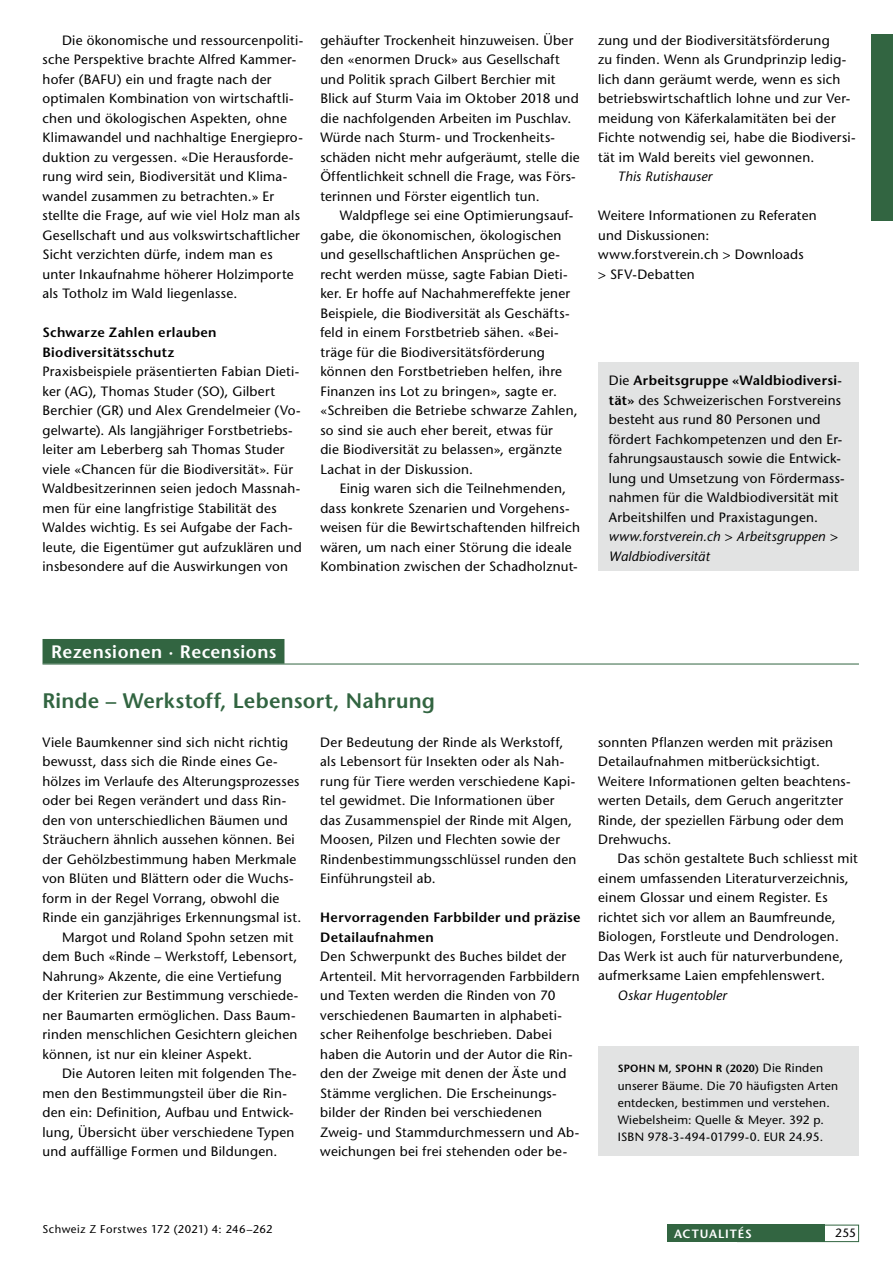
<style>
.page{position:relative;width:893px;height:1263px;background:#fff}
.page>*{position:absolute;margin:0;border:0;box-sizing:border-box;transform-origin:0 0}
.t1{font:600 21px "Stone Sans Std";letter-spacing:.01em;color:#326541}
.t2{font:600 18px "Stone Sans Std";letter-spacing:.03em;color:#fff}
.t3{font:500 13.5px/19.5px "Stone Sans Std";letter-spacing:.02em;color:#000}
.t4{font:600 13.5px/19.5px "Stone Sans Std";letter-spacing:.025em;color:#000}
.t5{font:italic 500 13.5px/19.5px "Stone Sans Std";letter-spacing:.015em;color:#000}
.t6{font:500 12px/17.2px "Stone Sans Std";letter-spacing:.02em;color:#000}
.t7{font:600 12px "Stone Sans Std";letter-spacing:.075em;color:#fff}
.t8{font:500 11.25px "Stone Sans Std";letter-spacing:.04em;color:#000}
.t9{font:600 10.5px "Stone Sans Std";letter-spacing:.03em;color:#000}
.s1{font-weight:600}
.s2{font-weight:500;font-size:12px}
</style>
<div class="page">
<div style="left:872px;top:34px;width:21px;height:186px;background:#326541"></div>
<div style="left:737px;top:1225px;width:122px;height:17px;border:1px solid #326541"></div>
<div style="left:668px;top:1225px;width:157px;height:17px;background:#326541"></div>
<div style="left:598px;top:362px;width:261px;height:209px;background:#e2e3e3"></div>
<div style="left:43px;top:639px;width:241px;height:25px;background:#326541"></div>
<hr style="left:43px;top:664px;width:816px;height:1px;background:#326541">
<div style="left:598px;top:1046px;width:261px;height:110px;background:#e2e3e3"></div>
<p class="t3" style="left:43px;top:30px;width:262px;text-indent:19px">Die ökonomische und ressourcenpoliti&shy;sche Perspektive brachte Alfred Kammer&shy;hofer (BAFU) ein und fragte nach der optimalen Kombination von wirtschaftli&shy;chen und ökologischen Aspekten, ohne Klimawandel und nachhaltige Energiepro&shy;duktion zu vergessen. «Die Herausforde&shy;rung wird sein, Biodiversität und Klima&shy;wandel zusammen zu betrachten.» Er stellte die Frage, auf wie viel Holz man als Gesellschaft und aus volkswirtschaftlicher Sicht verzichten dürfe, indem man es unter Inkaufnahme höherer Holzimporte als Totholz im Wald liegenlasse.</p>
<p class="t4" style="left:43px;top:323px;width:176px">Schwarze Zahlen erlauben<br>Biodiversitätsschutz</p>
<p class="t3" style="left:43px;top:362px;width:261px">Praxisbeispiele präsentierten Fabian Dieti&shy;ker (AG), Thomas Studer (SO), Gilbert Berchier (GR) und Alex Grendelmeier (Vo&shy;gelwarte). Als langjähriger Forstbetriebs&shy;leiter am Leberberg sah Thomas Studer viele «Chancen für die Biodiversität». Für Waldbesitzerinnen seien jedoch Massnah&shy;men für eine langfristige Stabilität des Waldes wichtig. Es sei Aufgabe der Fach&shy;leute, die Eigentümer gut aufzuklären und insbesondere auf die Auswirkungen von</p>
<p class="t3" style="left:320px;top:30px;width:261px">gehäufter Trockenheit hinzuweisen. Über den «enormen Druck» aus Gesellschaft und Politik sprach Gilbert Berchier mit Blick auf Sturm Vaia im Oktober 2018 und die nachfolgenden Arbeiten im Puschlav.<br>Würde nach Sturm- und Trockenheits&shy;schäden nicht mehr aufgeräumt, stelle die Öffentlichkeit schnell die Frage, was Förs&shy;terinnen und Förster eigentlich tun.</p>
<p class="t3" style="left:320px;top:206px;width:259px;text-indent:19px">Waldpflege sei eine Optimierungsauf&shy;gabe, die ökonomischen, ökologischen und gesellschaftlichen Ansprüchen ge&shy;recht werden müsse, sagte Fabian Dieti&shy;ker. Er hoffe auf Nachahmereffekte jener Beispiele, die Biodiversität als Geschäfts&shy;feld in einem Forstbetrieb sähen. «Bei&shy;träge für die Biodiversitätsförderung können den Forstbetrieben helfen, ihre Finanzen ins Lot zu bringen», sagte er. «Schreiben die Betriebe schwarze Zahlen, so sind sie auch eher bereit, etwas für<br>die Biodiversität zu belassen», ergänzte Lachat in der Diskussion.</p>
<p class="t3" style="left:320px;top:479px;width:261px;text-indent:19px">Einig waren sich die Teilnehmenden, dass konkrete Szenarien und Vorgehens&shy;weisen für die Bewirtschaftenden hilfreich wären, um nach einer Störung die ideale Kombination zwischen der Schadholznut-</p>
<p class="t3" style="left:598px;top:30px;width:259px">zung und der Biodiversitätsförderung<br>zu finden. Wenn als Grundprinzip ledig&shy;lich dann geräumt werde, wenn es sich betriebswirtschaftlich lohne und zur Ver&shy;meidung von Käferkalamitäten bei der Fichte notwendig sei, habe die Biodiversi&shy;tät im Wald bereits viel gewonnen.</p>
<p class="t5" style="left:618px;top:167px;width:96px">This Rutishauser</p>
<p class="t3" style="left:598px;top:206px;width:220px">Weitere Informationen zu Referaten und Diskussionen: www.forstverein.ch &gt; Downloads<br>&gt; SFV-Debatten</p>
<p class="t3" style="left:609px;top:371px;width:237px">Die <span class="s1">Arbeitsgruppe «Waldbiodiversi&shy;tät»</span> des Schweizerischen Forstvereins besteht aus rund 80 Personen und fördert Fachkompetenzen und den Er&shy;fahrungsaustausch sowie die Entwick&shy;lung und Umsetzung von Fördermass&shy;nahmen für die Waldbiodiversität mit Arbeitshilfen und Praxistagungen.</p>
<p class="t5" style="left:609px;top:527px;width:230px">www.forstverein.ch &gt; Arbeitsgruppen &gt;<br>Waldbiodiversität</p>
<h2 class="t2" style="left:51px;top:641px;width:227px">Rezensionen · Recensions</h2>
<h1 class="t1" style="left:43px;top:688px;width:394px">Rinde – Werkstoff, Lebensort, Nahrung</h1>
<p class="t3" style="left:43px;top:732px;width:247px">Viele Baumkenner sind sich nicht richtig</p>
<p class="t3" style="left:43px;top:752px;width:237px">bewusst, dass sich die Rinde eines Ge-</p>
<p class="t3" style="left:43px;top:771px;width:259px">hölzes im Verlaufe des Alterungsprozesses</p>
<p class="t3" style="left:43px;top:791px;width:245px">oder bei Regen verändert und dass Rin-</p>
<p class="t3" style="left:43px;top:810px;width:247px">den von unterschiedlichen Bäumen und</p>
<p class="t3" style="left:43px;top:830px;width:254px">Sträuchern ähnlich aussehen können. Bei</p>
<p class="t3" style="left:43px;top:849px;width:255px">der Gehölzbestimmung haben Merkmale</p>
<p class="t3" style="left:43px;top:869px;width:253px">von Blüten und Blättern oder die Wuchs-</p>
<p class="t3" style="left:43px;top:888px;width:238px">form in der Regel Vorrang, obwohl die</p>
<p class="t3" style="left:43px;top:908px;width:260px">Rinde ein ganzjähriges Erkennungsmal ist.</p>
<p class="t3" style="left:62px;top:927px;width:233px">Margot und Roland Spohn setzen mit</p>
<p class="t3" style="left:43px;top:947px;width:256px">dem Buch «Rinde – Werkstoff, Lebensort,</p>
<p class="t3" style="left:43px;top:966px;width:241px">Nahrung» Akzente, die eine Vertiefung</p>
<p class="t3" style="left:43px;top:986px;width:257px">der Kriterien zur Bestimmung verschiede-</p>
<p class="t3" style="left:43px;top:1005px;width:255px">ner Baumarten ermöglichen. Dass Baum-</p>
<p class="t3" style="left:43px;top:1025px;width:256px">rinden menschlichen Gesichtern gleichen</p>
<p class="t3" style="left:43px;top:1044px;width:211px">können, ist nur ein kleiner Aspekt.</p>
<p class="t3" style="left:62px;top:1064px;width:236px">Die Autoren leiten mit folgenden The-</p>
<p class="t3" style="left:43px;top:1083px;width:246px">men den Bestimmungsteil über die Rin-</p>
<p class="t3" style="left:43px;top:1103px;width:253px">den ein: Definition, Aufbau und Entwick-</p>
<p class="t3" style="left:43px;top:1122px;width:254px">lung, Übersicht über verschiedene Typen</p>
<p class="t3" style="left:43px;top:1142px;width:236px">und auffällige Formen und Bildungen.</p>
<p class="t3" style="left:320px;top:732px;width:258px">Der Bedeutung der Rinde als Werkstoff, als Lebensort für Insekten oder als Nah&shy;rung für Tiere werden verschiedene Kapi&shy;tel gewidmet. Die Informationen über das Zusammenspiel der Rinde mit Algen, Moosen, Pilzen und Flechten sowie der Rindenbestimmungsschlüssel runden den Einführungsteil ab.</p>
<p class="t4" style="left:320px;top:908px;width:262px">Hervorragenden Farbbilder und präzise<br>Detailaufnahmen</p>
<p class="t3" style="left:320px;top:947px;width:261px">Den Schwerpunkt des Buches bildet der Artenteil. Mit hervorragenden Farbbildern und Texten werden die Rinden von 70 verschiedenen Baumarten in alphabeti&shy;scher Reihenfolge beschrieben. Dabei haben die Autorin und der Autor die Rin&shy;den der Zweige mit denen der Äste und Stämme verglichen. Die Erscheinungs&shy;bilder der Rinden bei verschiedenen Zweig- und Stammdurchmessern und Ab&shy;weichungen bei frei stehenden oder be-</p>
<p class="t3" style="left:598px;top:732px;width:254px">sonnten Pflanzen werden mit präzisen Detailaufnahmen mitberücksichtigt.<br>Weitere Informationen gelten beachtens&shy;werten Details, dem Geruch angeritzter Rinde, der speziellen Färbung oder dem Drehwuchs.</p>
<p class="t3" style="left:598px;top:849px;width:261px;text-indent:19px">Das schön gestaltete Buch schliesst mit einem umfassenden Literaturverzeichnis, einem Glossar und einem Register. Es richtet sich vor allem an Baumfreunde, Biologen, Forstleute und Dendrologen.<br>Das Werk ist auch für naturverbundene, aufmerksame Laien empfehlenswert.</p>
<p class="t5" style="left:618px;top:985px;width:111px">Oskar Hugentobler</p>
<p class="t9" style="left:618px;top:1062px;width:207px">SPOHN M, SPOHN R (2020) <span class="s2">Die Rinden</span></p>
<p class="t6" style="left:618px;top:1077px;width:222px">unserer Bäume. Die 70 häufigsten Arten entdecken, bestimmen und verstehen.<br>Wiebelsheim: Quelle &amp; Meyer. 392 p.<br>ISBN 978-3-494-01799-0. EUR 24.95.</p>
<p class="t8" style="left:43px;top:1222px;width:232px">Schweiz Z Forstwes 172 (2021) 4: 246–262</p>
<p class="t7" style="left:674px;top:1226px;width:79px">ACTUALITÉS</p>
<p class="t6" style="left:835px;top:1224px;width:22px">255</p>
</div>
